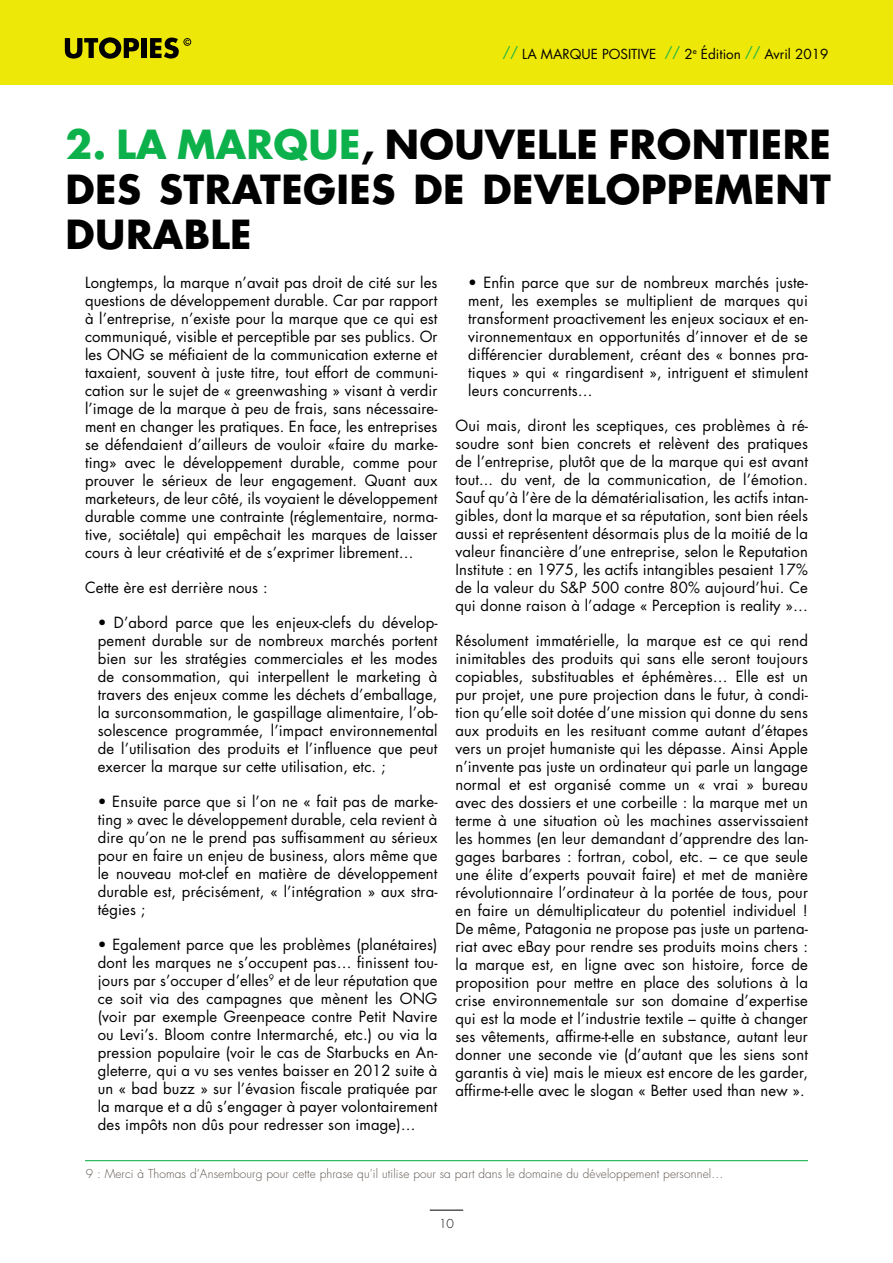
<style>
.page{position:relative;width:893px;height:1263px;background:#fff}
.page>*{position:absolute;margin:0;border:0;box-sizing:border-box;transform-origin:0 0}
.t1{font:700 39px/45px "Futura";letter-spacing:.01em;color:#000;text-align:justify}
.t2{font:700 39px "Futura";color:#0db14b}
.t3{font:15px/18px "Futura";letter-spacing:.01em;color:#000;text-align:justify}
.t4{font:13.5px "Futura";color:#000}
.t5{font:300 12px "Futura";letter-spacing:.01em;color:#5e554f}
.t6{font:300 12px "Futura";color:#000}
.s1{color:#0db14b}
</style>
<div class="page">
<hr style="left:430px;top:1210px;width:33px;height:1px;background:#000">
<div style="left:0;top:0;width:893px;height:85px;background:#eee809"></div>
<svg style="left:65px;top:37px;width:74px;height:22px"></svg>
<div style="left:141px;top:38px;width:6px;height:20px;background:#000"></div>
<svg style="left:150px;top:38px;width:41px;height:21px"></svg>
<hr style="left:85px;top:1160px;width:723px;height:1px;background:#0db14b">
<p class="t4" style="left:503px;top:44px;width:327px"><span class="s1">//</span> La marque positive <span class="s1">//</span> 2<sup>e</sup> Édition <span class="s1">//</span> Avril 2019</p>
<h1 class="t2" style="left:66px;top:117px;width:210px">2. LA MARQUE</h1>
<h1 class="t1" style="left:66px;top:121px;width:767px;text-indent:295px">, NOUVELLE FRONTIERE DES STRATEGIES DE DEVELOPPEMENT DURABL</h1>
<h1 class="t1" style="left:230px;top:211px;width:23px">E</h1>
<p class="t3" style="left:85px;top:273px;width:354px">Longtemps, la marque n’avait pas droit de cité sur les questions de développement durable. Car par rapport à l’entreprise, n’existe pour la marque que ce qui est communiqué, visible et perceptible par ses publics. Or les ONG se méfiaient de la communication externe et taxaient, souvent à juste titre, tout effort de communi&shy;cation sur le sujet de « greenwashing » visant à verdir l’image de la marque à peu de frais, sans nécessaire&shy;ment en changer les pratiques. En face, les entreprises se défendaient d’ailleurs de vouloir «faire du marke&shy;ting» avec le développement durable, comme pour prouver le sérieux de leur engagement. Quant aux marketeurs, de leur côté, ils voyaient le développement durable comme une contrainte (réglementaire, norma&shy;tive, sociétale) qui empêchait les marques de laisser cours à leur créativité et de s’exprimer librement…</p>
<p class="t3" style="left:85px;top:578px;width:184px">Cette ère est derrière nous :</p>
<p class="t3" style="left:98px;top:613px;width:341px">• D’abord parce que les enjeux-clefs du dévelop&shy;pement durable sur de nombreux marchés portent bien sur les stratégies commerciales et les modes de consommation, qui interpellent le marketing à travers des enjeux comme les déchets d’emballage, la surconsommation, le gaspillage alimentaire, l’ob&shy;solescence programmée, l’impact environnemental de l’utilisation des produits et l’influence que peut exercer la marque sur cette utilisation, etc. ;</p>
<p class="t3" style="left:98px;top:792px;width:341px">• Ensuite parce que si l’on ne « fait pas de marke&shy;ting » avec le développement durable, cela revient à dire qu’on ne le prend pas suffisamment au sérieux pour en faire un enjeu de business, alors même que le nouveau mot-clef en matière de développement durable est, précisément, « l’intégration » aux stra&shy;tégies ;</p>
<p class="t3" style="left:98px;top:935px;width:341px">• Egalement parce que les problèmes (planétaires) dont les marques ne s’occupent pas… finissent tou&shy;jours par s’occuper d’elles<sup>9</sup> et de leur réputation que ce soit via des campagnes que mènent les ONG (voir par exemple Greenpeace contre Petit Navire ou Levi’s. Bloom contre Intermarché, etc.) ou via la pression populaire (voir le cas de Starbucks en An&shy;gleterre, qui a vu ses ventes baisser en 2012 suite à un « bad buzz » sur l’évasion fiscale pratiquée par la marque et a dû s’engager à payer volontairement des impôts non dûs pour redresser son image)…</p>
<p class="t3" style="left:468px;top:273px;width:341px">• Enfin parce que sur de nombreux marchés juste&shy;ment, les exemples se multiplient de marques qui transforment proactivement les enjeux sociaux et en&shy;vironnementaux en opportunités d’innover et de se différencier durablement, créant des « bonnes pra&shy;tiques » qui « ringardisent », intriguent et stimulent leurs concurrents…</p>
<p class="t3" style="left:455px;top:416px;width:354px">Oui mais, diront les sceptiques, ces problèmes à ré&shy;soudre sont bien concrets et relèvent des pratiques de l’entreprise, plutôt que de la marque qui est avant tout... du vent, de la communication, de l’émotion.<br>Sauf qu’à l’ère de la dématérialisation, les actifs intan&shy;gibles, dont la marque et sa réputation, sont bien réels aussi et représentent désormais plus de la moitié de la valeur financière d’une entreprise, selon le Reputation Institute : en 1975, les actifs intangibles pesaient 17% de la valeur du S&amp;P 500 contre 80% aujourd’hui. Ce qui donne raison à l’adage « Perception is reality »…</p>
<p class="t3" style="left:455px;top:631px;width:354px">Résolument immatérielle, la marque est ce qui rend inimitables des produits qui sans elle seront toujours copiables, substituables et éphémères… Elle est un pur projet, une pure projection dans le futur, à condi&shy;tion qu’elle soit dotée d’une mission qui donne du sens aux produits en les resituant comme autant d’étapes vers un projet humaniste qui les dépasse. Ainsi Apple n’invente pas juste un ordinateur qui parle un langage normal et est organisé comme un « vrai » bureau avec des dossiers et une corbeille : la marque met un terme à une situation où les machines asservissaient les hommes (en leur demandant d’apprendre des lan&shy;gages barbares : fortran, cobol, etc. – ce que seule une élite d’experts pouvait faire) et met de manière révolutionnaire l’ordinateur à la portée de tous, pour en faire un démultiplicateur du potentiel individuel !<br>De même, Patagonia ne propose pas juste un partena&shy;riat avec eBay pour rendre ses produits moins chers : la marque est, en ligne avec son histoire, force de proposition pour mettre en place des solutions à la crise environnementale sur son domaine d’expertise qui est la mode et l’industrie textile – quitte à changer ses vêtements, affirme-t-elle en substance, autant leur donner une seconde vie (d’autant que les siens sont garantis à vie) mais le mieux est encore de les garder, affirme-t-elle avec le slogan « Better used than new ».</p>
<p class="t5" style="left:86px;top:1166px;width:639px">9 : Merci à Thomas d’Ansembourg pour cette phrase qu’il utilise pour sa part dans le domaine du développement personnel…</p>
<p class="t6" style="left:439px;top:1215px;width:16px">10</p>
</div>
